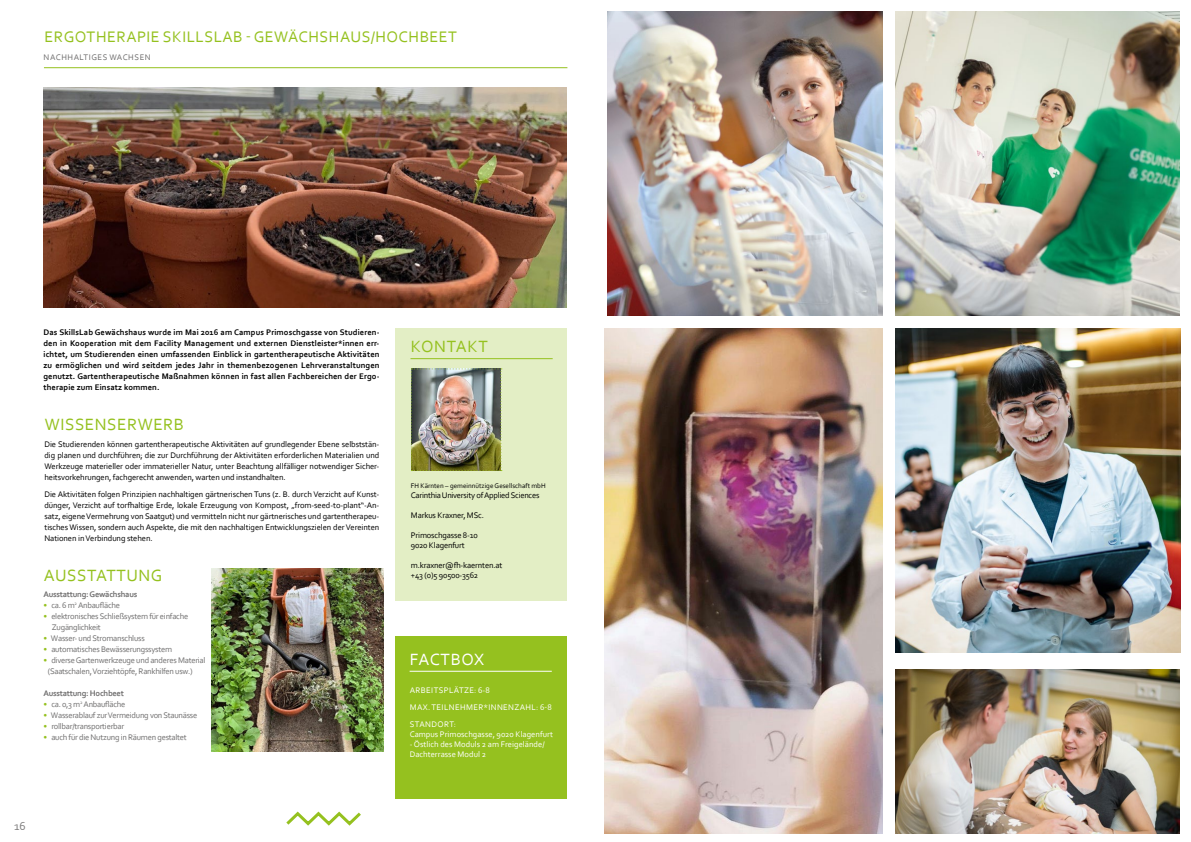
<style>
.page{position:relative;width:1191px;height:842px;background:#fff}
.page>*{position:absolute;margin:0;border:0;box-sizing:border-box;transform-origin:0 0}
.t1{font:17.1px "Corbel";letter-spacing:.03em;color:#95c11f}
.t2{font:17.1px "Corbel";letter-spacing:.035em;color:#fff}
.t3{font:16px "Corbel";letter-spacing:.03em;color:#95c11f}
.t4{font:12px "Corbel";color:#7c7b7b}
.t5{font:8.5px/11px "Corbel";letter-spacing:-.02em;color:#000;text-align:justify}
.t6{font:700 8.5px/11px "Corbel";letter-spacing:.01em;color:#000;text-align:justify}
.t7{font:8.5px/11px "Corbel";letter-spacing:-.03em;color:#706f6f}
.t8{font:8.5px/10.2px "Corbel";color:#fff}
.t9{font:8.5px/17.1px "Corbel";letter-spacing:.04em;color:#fff}
.t10{font:700 8.5px "Corbel";letter-spacing:-.03em;color:#706f6f}
.t11{font:8.5px "Corbel";letter-spacing:.06em;color:#706f6f}
.t12{font:7px "Corbel";color:#000}
.s1{color:#95c11f}
</style>
<div class="page">
<svg style="left:286px;top:811px;width:75px;height:15px"></svg>
<hr style="left:44px;top:67px;width:523px;height:1px;background:#95c11f">
<div style="left:395px;top:329px;width:172px;height:272px;background:#e3eec5"></div>
<hr style="left:410px;top:358px;width:142px;height:1px;background:#95c11f">
<img style="left:411px;top:368px;width:91px;height:103px">
<div style="left:395px;top:636px;width:172px;height:163px;background:#95c11f"></div>
<hr style="left:409px;top:671px;width:143px;height:1px;background:#fff">
<img style="left:43px;top:87px;width:523px;height:220px">
<img style="left:212px;top:569px;width:171px;height:182px">
<img style="left:607px;top:11px;width:275px;height:304px">
<img style="left:895px;top:329px;width:285px;height:324px">
<img style="left:895px;top:669px;width:284px;height:164px">
<img style="left:895px;top:11px;width:284px;height:304px">
<img style="left:604px;top:329px;width:278px;height:504px">
<h2 class="t3" style="left:44px;top:26px;width:414px">ERGOTHERAPIE SKILLSLAB -GEWÄCHSHAUS/HOCHBEET</h2>
<p class="t11" style="left:44px;top:51px;width:109px">NACHHALTIGES WACHSEN</p>
<p class="t6" style="left:43px;top:326px;width:337px">Das SkillsLab Gewächshaus wurde im Mai 2016 am Campus Primoschgasse von Studieren&shy;den in Kooperation mit dem Facility Management und externen Dienstleister*innen err&shy;ichtet, um Studierenden einen umfassenden Einblick in gartentherapeutische Aktivitäten zu ermöglichen und wird seitdem jedes Jahr in themenbezogenen Lehrveranstaltungen genutzt. Gartentherapeutische Maßnahmen können in fast allen Fachbereichen der Ergo&shy;therapie zum Einsatz kommen.</p>
<h1 class="t1" style="left:45px;top:414px;width:141px">WISSENSERWERB</h1>
<p class="t5" style="left:44px;top:438px;width:336px">Die Studierenden können gartentherapeutische Aktivitäten auf grundlegender Ebene selbststän&shy;dig planen und durchführen; die zur Durchführung der Aktivitäten erforderlichen Materialien und Werkzeuge materieller oder immaterieller Natur, unter Beachtung allfälliger notwendiger Sicher&shy;heitsvorkehrungen, fachgerecht anwenden, warten und instandhalten.</p>
<p class="t5" style="left:44px;top:488px;width:336px">Die Aktivitäten folgen Prinzipien nachhaltigen gärtnerischen Tuns (z. B. durch Verzicht auf Kunst&shy;dünger, Verzicht auf torfhaltige Erde, lokale Erzeugung von Kompost, „from-seed-to-plant“-An&shy;satz, eigeneVermehrung von Saatgut) und vermitteln nicht nur gärtnerisches und gartentherapeu&shy;tisches Wissen, sondern auch Aspekte, die mit den nachhaltigen Entwicklungszielen der Vereinten Nationen in Verbindung stehen.</p>
<h1 class="t1" style="left:44px;top:565px;width:120px">AUSSTATTUNG</h1>
<p class="t10" style="left:43px;top:589px;width:95px">Ausstattung: Gewächshaus</p>
<p class="t7" style="left:43px;top:600px;width:78px"><span class="s1">•</span> ca. 6 m<sup>2</sup> Anbaufläche</p>
<p class="t7" style="left:52px;top:611px;width:138px;text-indent:-8px"><span class="s1">•</span> elektronischesSchließsystem für einfache<br>Zugänglichkeit</p>
<p class="t7" style="left:43px;top:633px;width:103px"><span class="s1">•</span> Wasser- und Stromanschluss</p>
<p class="t7" style="left:43px;top:644px;width:130px"><span class="s1">•</span> automatisches Bewässerungssystem</p>
<p class="t7" style="left:48px;top:655px;width:159px;text-indent:-4px"><span class="s1">•</span> diverse Gartenwerkzeuge und anderes Material (Saatschalen,Vorziehtöpfe, Rankhilfen usw.)</p>
<p class="t10" style="left:43px;top:688px;width:82px">Ausstattung: Hochbeet</p>
<p class="t7" style="left:43px;top:699px;width:83px"><span class="s1">•</span> ca. 0,3 m<sup>2</sup> Anbaufläche</p>
<p class="t7" style="left:43px;top:710px;width:155px"><span class="s1">•</span> Wasserablauf zur Vermeidung von Staunässe</p>
<p class="t7" style="left:43px;top:721px;width:82px"><span class="s1">•</span> rollbar/transportierbar</p>
<p class="t7" style="left:43px;top:732px;width:145px"><span class="s1">•</span> auch für die Nutzung in Räumen gestaltet</p>
<h3 class="t4" style="left:14px;top:819px;width:13px">16</h3>
<h1 class="t1" style="left:411px;top:336px;width:79px">KONTAKT</h1>
<p class="t12" style="left:411px;top:482px;width:136px">FH Kärnten – gemeinnützige Gesellschaft mbH</p>
<p class="t5" style="left:411px;top:490px;width:130px">Carinthia University of Applied Sciences</p>
<p class="t5" style="left:411px;top:510px;width:75px">Markus Kraxner, MSc.</p>
<p class="t5" style="left:411px;top:530px;width:68px;line-height:10px">Primoschgasse 8-10<br>9020 Klagenfurt</p>
<p class="t5" style="left:411px;top:560px;width:93px;line-height:10px">m.kraxner@fh-kaernten.at +43 (0)5 90500-3562</p>
<h1 class="t2" style="left:410px;top:648px;width:76px">FACTBOX</h1>
<p class="t9" style="left:410px;top:681px;width:143px">ARBEITSPLÄTZE: 6-8<br>MAX. TEILNEHMER*INNENZAHL: 6-8<br>STANDORT:</p>
<p class="t8" style="left:410px;top:729px;width:145px">Campus Primoschgasse, 9020 Klagenfurt</p>
<p class="t8" style="left:410px;top:739px;width:136px">- Östlich des Moduls 2 am Freigelände/<br>Dachterrasse Modul 2</p>
</div>
